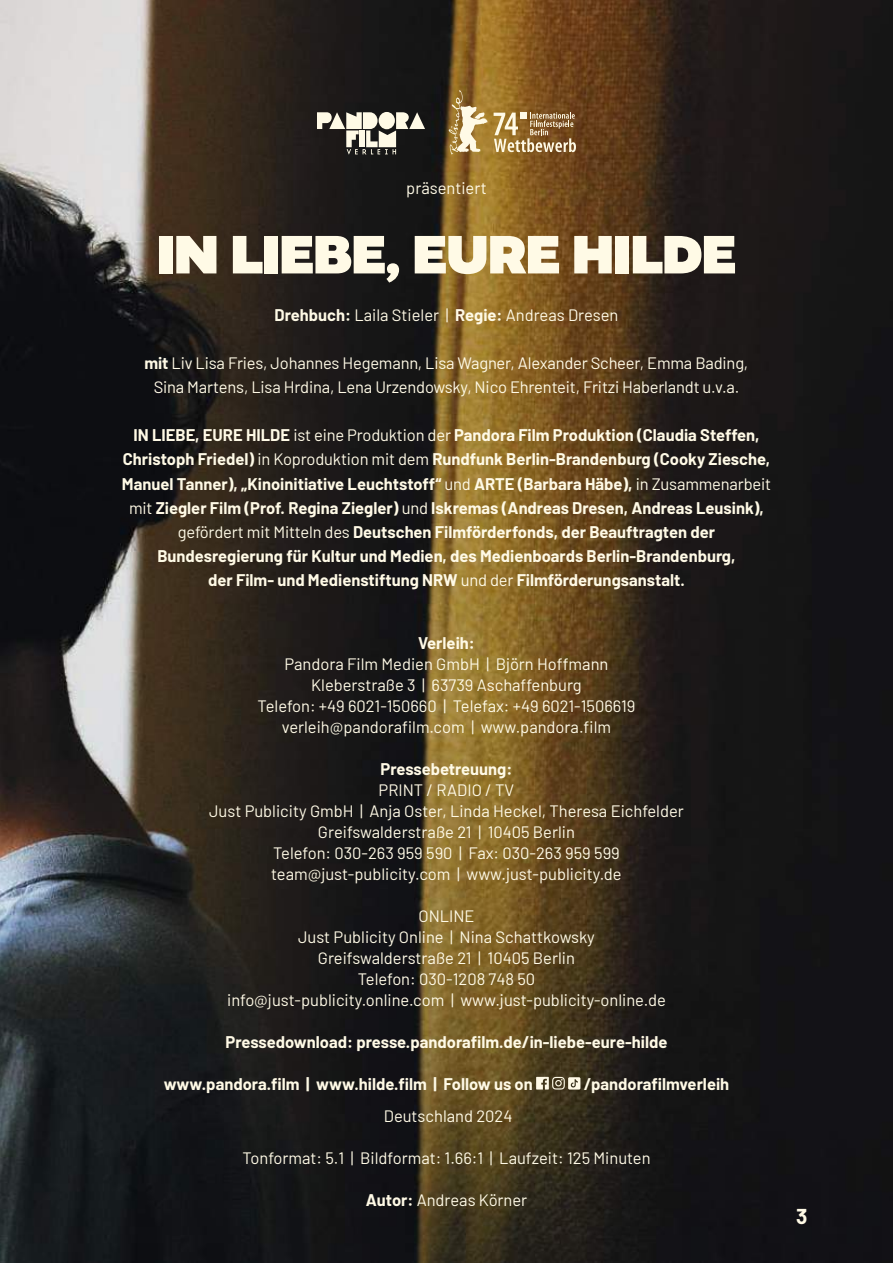
<style>
.page{position:relative;width:893px;height:1263px;background:#fff}
.page>*{position:absolute;margin:0;border:0;box-sizing:border-box;transform-origin:0 0}
.t1{font:900 57px "Altivo";letter-spacing:-.02em;color:#fffae6}
.t2{font:700 21px "Barlow";color:#fffae6}
.t3{font:16.5px/21px "Barlow";color:#fffae6;text-align:center}
.t4{font:700 16.5px/24px "Barlow";color:#fffae6;text-align:center}
.s1{font-weight:700}
.s2{font-weight:400}
</style>
<div class="page">
<img style="left:0;top:0;width:893px;height:1263px">
<svg style="left:536px;top:1077px;width:44px;height:12px"></svg>
<svg style="left:317px;top:112px;width:108px;height:43px;background:#7a776e"></svg>
<svg style="left:449px;top:90px;width:39px;height:65px;background:#ba9e66"></svg>
<svg style="left:494px;top:112px;width:82px;height:40px;background:#aa8b5d"></svg>
<p class="t3" style="left:406px;top:176px;width:82px">präsentiert</p>
<h1 class="t1" style="left:157px;top:217px;width:581px">IN LIEBE, EURE HILDE</h1>
<p class="t3" style="left:275px;top:304px;width:345px"><span class="s1">Drehbuch:</span> Laila Stieler | <span class="s1">Regie:</span> Andreas Dresen</p>
<p class="t3" style="left:145px;top:350px;width:605px;line-height:24px"><span class="s1">mit</span> Liv Lisa Fries, Johannes Hegemann, Lisa Wagner, Alexander Scheer, Emma Bading,<br>Sina Martens, Lisa Hrdina, Lena Urzendowsky, Nico Ehrenteit, Fritzi Haberlandt u.v.a.</p>
<p class="t4" style="left:122px;top:422px;width:651px">IN LIEBE, EURE HILDE <span class="s2">ist eine Produktion der</span> Pandora Film Produktion (Claudia Steffen, Christoph Friedel) <span class="s2">in Koproduktion mit dem</span> Rundfunk Berlin-Brandenburg (Cooky Ziesche, Manuel Tanner), „Kinoinitiative Leuchtstoff“ <span class="s2">und</span> ARTE (Barbara Häbe), <span class="s2">in Zusammenarbeit mit</span> Ziegler Film (Prof. Regina Ziegler) <span class="s2">und</span> Iskremas (Andreas Dresen, Andreas Leusink), <span class="s2">gefördert mit Mitteln des</span> Deutschen Filmförderfonds, der Beauftragten der Bundesregierung für Kultur und Medien, des Medienboards Berlin-Brandenburg,<br>der Film- und Medienstiftung NRW <span class="s2">und der</span> Filmförderungsanstalt.</p>
<p class="t4" style="left:418px;top:629px;width:58px">Verleih:</p>
<p class="t3" style="left:258px;top:652px;width:379px">Pandora Film Medien GmbH | Björn Hoffmann Kleberstraße 3 | 63739 Aschaffenburg<br>Telefon: +49 6021-150660 | Telefax: +49 6021-1506619 verleih@pandorafilm.com | www.pandora.film</p>
<p class="t4" style="left:380px;top:755px;width:133px">Pressebetreuung:</p>
<p class="t3" style="left:209px;top:778px;width:476px">PRINT / RADIO / TV<br>Just Publicity GmbH | Anja Oster, Linda Heckel, Theresa Eichfelder Greifswalderstraße 21 | 10405 Berlin<br>Telefon: 030-263 959 590 | Fax: 030-263 959 599 team@just-publicity.com | www.just-publicity.de</p>
<p class="t3" style="left:227px;top:904px;width:440px">ONLINE<br>Just Publicity Online | Nina Schattkowsky<br>Greifswalderstraße 21 | 10405 Berlin<br>Telefon: 030-1208 748 50<br>info@just-publicity.online.com | www.just-publicity-online.de</p>
<p class="t4" style="left:226px;top:1028px;width:443px">Pressedownload: presse.pandorafilm.de/in-liebe-eure-hilde</p>
<p class="t4" style="left:164px;top:1070px;width:371px">www.pandora.film | www.hilde.film | Follow us on</p>
<p class="t4" style="left:584px;top:1070px;width:147px">/pandorafilmverleih</p>
<p class="t3" style="left:384px;top:1104px;width:130px">Deutschland 2024</p>
<p class="t3" style="left:242px;top:1146px;width:410px">Tonformat: 5.1 | Bildformat: 1.66:1 | Laufzeit: 125 Minuten</p>
<p class="t3" style="left:366px;top:1188px;width:163px"><span class="s1">Autor:</span> Andreas Körner</p>
<p class="t2" style="left:796px;top:1201px;width:13px">3</p>
</div>
